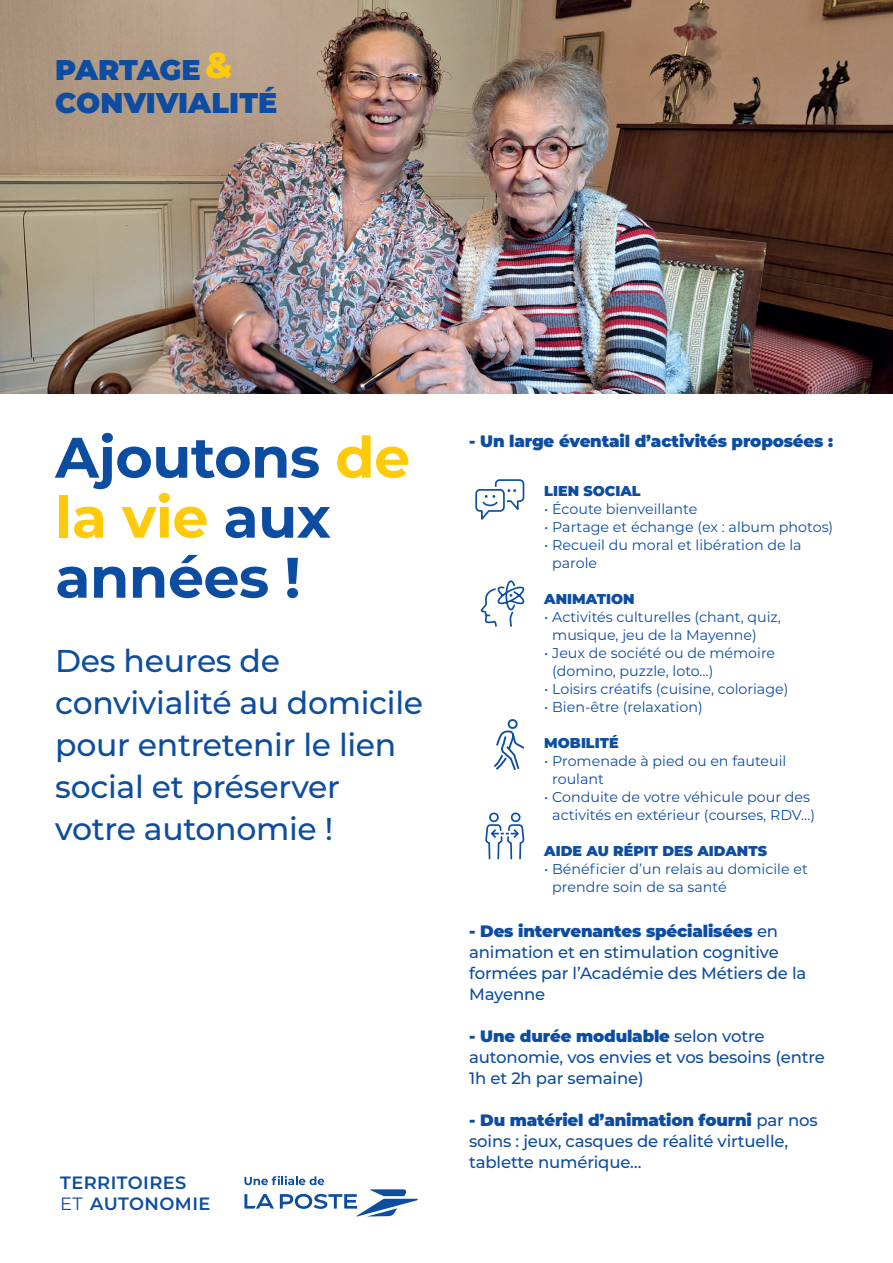
<style>
.page{position:relative;width:893px;height:1263px;background:#fff}
.page>*{position:absolute;margin:0;border:0;box-sizing:border-box;transform-origin:0 0}
._09__TITRE_visuel{font:700 57px/60px "Montserrat";letter-spacing:-.01em;color:#0d4da1}
._09__TITRE_visuel-2{font:500 31.5px/42px "Montserrat";letter-spacing:-.01em;color:#0d4da1}
._09__TITRE_visuel-3{font:900 28.5px "Montserrat";color:#0d4da1}
._09__TITRE_visuel-4{font:600 17.85px "Montserrat";letter-spacing:.025em;color:#0d4da1}
._09__TITRE_visuel-5{font:500 16.5px/21px "Montserrat";letter-spacing:-.01em;color:#0d4da1}
._09__TITRE_visuel-6{font:900 16.5px "Montserrat";letter-spacing:-.01em;color:#0d4da1}
._04__Txt_Courant{font:14.25px/18px "Montserrat";color:#0d4da1}
._04__Txt_Courant-2{font:900 14.25px "Montserrat";color:#0d4da1}
.s1{font-weight:800;font-size:36.45px;color:#feca0a}
.s2{color:#feca0a}
.s3{font-weight:400}
.s4{font-weight:900}
</style>
<div class="page">
<img style="left:0;top:0;width:893px;height:393px">
<svg style="left:244px;top:1176px;width:174px;height:40px"></svg>
<svg style="left:480px;top:580px;width:45px;height:47px"></svg>
<svg style="left:493px;top:719px;width:32px;height:51px"></svg>
<svg style="left:475px;top:479px;width:50px;height:41px"></svg>
<div style="left:489px;top:812px;width:10px;height:10px;border:2px solid #0d4da1;border-radius:50%"></div>
<div style="left:511px;top:812px;width:9px;height:10px;border:2px solid #0d4da1;border-radius:50%"></div>
<svg style="left:485px;top:824px;width:40px;height:36px"></svg>
<p class="_09__TITRE_visuel-3" style="left:55px;top:48px;width:179px">PARTAGE <span class="s1">&amp;</span></p>
<p class="_09__TITRE_visuel-3" style="left:55px;top:81px;width:224px">CONVIVIALITÉ</p>
<p class="_09__TITRE_visuel" style="left:55px;top:425px;width:356px">Ajoutons <span class="s2">de la vie</span> aux années !</p>
<p class="_09__TITRE_visuel-2" style="left:55px;top:638px;width:369px">Des heures de convivialité au domicile pour entretenir le lien social et préserver votre autonomie !</p>
<p class="_09__TITRE_visuel-4" style="left:60px;top:1170px;width:128px">TERRITOIRES</p>
<p class="_09__TITRE_visuel-4" style="left:60px;top:1191px;width:152px"><span class="s3">ET</span> AUTONOMIE</p>
<p class="_09__TITRE_visuel-6" style="left:469px;top:429px;width:365px">- Un large éventail d’activités proposées :</p>
<p class="_04__Txt_Courant-2" style="left:544px;top:480px;width:98px">LIEN SOCIAL</p>
<p class="_04__Txt_Courant" style="left:544px;top:500px;width:155px">• Écoute bienveillante</p>
<p class="_04__Txt_Courant" style="left:544px;top:518px;width:291px">• Partage et échange (ex : album photos)</p>
<p class="_04__Txt_Courant" style="left:552px;top:536px;width:251px;text-indent:-8px">• Recueil du moral et libération de la parole</p>
<p class="_04__Txt_Courant-2" style="left:544px;top:588px;width:92px">ANIMATION</p>
<p class="_04__Txt_Courant" style="left:552px;top:608px;width:230px;text-indent:-8px">• Activités culturelles (chant, quiz, musique, jeu de la Mayenne)</p>
<p class="_04__Txt_Courant" style="left:552px;top:644px;width:224px;text-indent:-8px">• Jeux de société ou de mémoire (domino, puzzle, loto…)</p>
<p class="_04__Txt_Courant" style="left:544px;top:680px;width:246px">• Loisirs créatifs (cuisine, coloriage)</p>
<p class="_04__Txt_Courant" style="left:544px;top:698px;width:160px">• Bien-être (relaxation)</p>
<p class="_04__Txt_Courant-2" style="left:544px;top:732px;width:76px">MOBILITÉ</p>
<p class="_04__Txt_Courant" style="left:552px;top:752px;width:236px;text-indent:-8px">• Promenade à pied ou en fauteuil roulant</p>
<p class="_04__Txt_Courant" style="left:544px;top:788px;width:272px;text-align:center">• Conduite de votre véhicule pour des activités en extérieur (courses, RDV…)</p>
<p class="_04__Txt_Courant-2" style="left:544px;top:840px;width:224px">AIDE AU RÉPIT DES AIDANTS</p>
<p class="_04__Txt_Courant" style="left:552px;top:860px;width:257px;text-indent:-8px">• Bénéficier d’un relais au domicile et prendre soin de sa santé</p>
<p class="_09__TITRE_visuel-5" style="left:469px;top:920px;width:339px"><span class="s4">- Des intervenantes spécialisées</span> en animation et en stimulation cognitive formées par l’Académie des Métiers de la<br>Mayenne</p>
<p class="_09__TITRE_visuel-5" style="left:469px;top:1025px;width:357px"><span class="s4">- Une durée modulable</span> selon votre autonomie, vos envies et vos besoins (entre<br>1h et 2h par semaine)</p>
<p class="_09__TITRE_visuel-5" style="left:469px;top:1109px;width:350px"><span class="s4">- Du matériel d’animation fourni</span> par nos soins : jeux, casques de réalité virtuelle, tablette numérique…</p>
</div>
